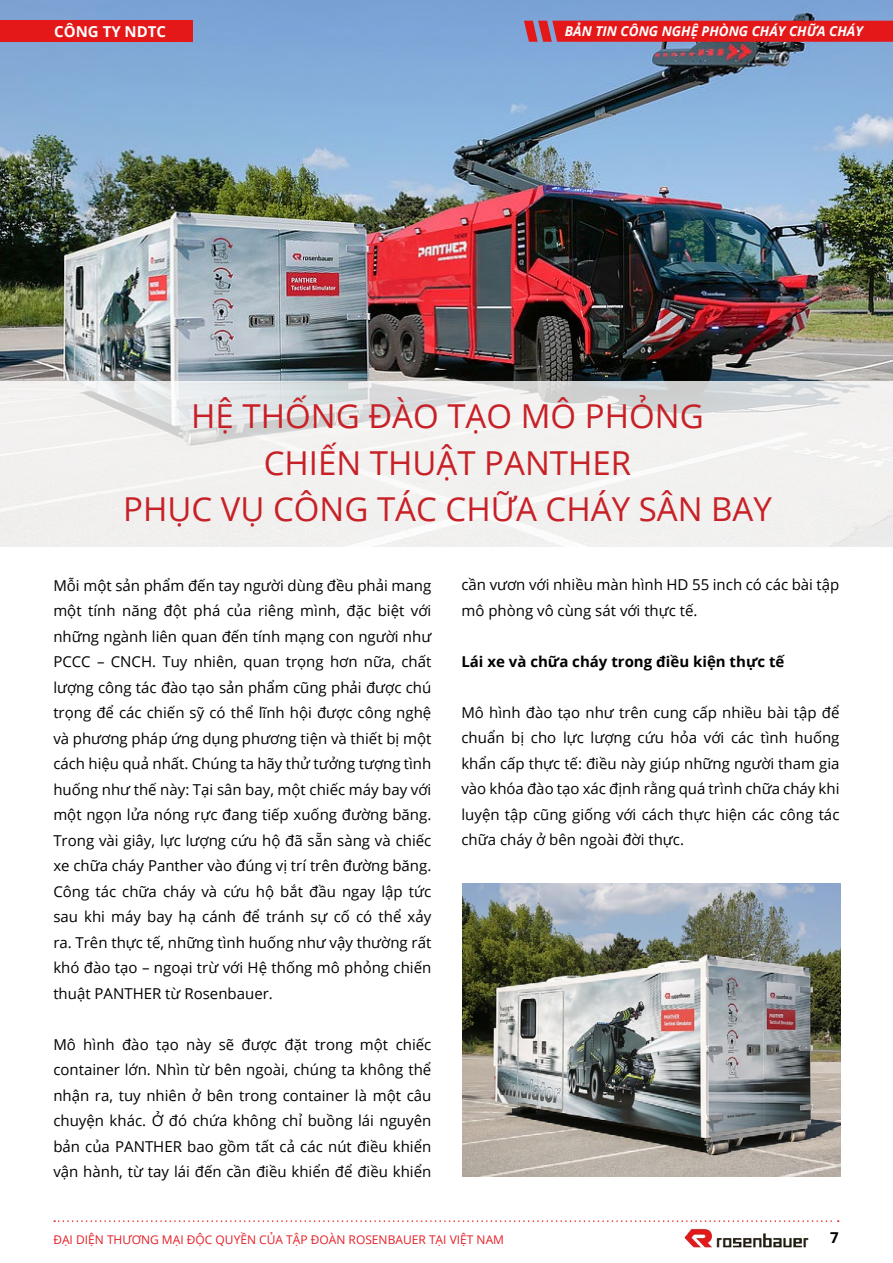
<style>
.page{position:relative;width:893px;height:1263px;background:#fff}
.page>*{position:absolute;margin:0;border:0;box-sizing:border-box;transform-origin:0 0}
.t1{font:33px/46.5px "Open Sans";color:#c72127;text-align:center}
.t2{font:15px/25.5px "Open Sans";color:#000;text-align:justify}
.t3{font:700 15px "Open Sans";color:#000}
.t4{font:700 15px "Open Sans";color:#fff}
.t5{font:700 15px "Open Sans";color:#000101}
.t6{font:italic 700 13.5px "Open Sans";color:#fff}
.t7{font:12px "Open Sans";color:#e41f26}
</style>
<div class="page">
<img style="left:0;top:0;width:893px;height:381px">
<svg style="left:0;top:381px;width:893px;height:165px;fill:#f1f1f0"></svg>
<img style="left:463px;top:884px;width:378px;height:293px">
<svg style="left:54px;top:1220px;width:785px;height:2px"></svg>
<img style="left:684px;top:1228px;width:125px;height:20px">
<svg style="left:524px;top:21px;width:369px;height:21px;background:#df1e21"></svg>
<div style="left:0;top:21px;width:192px;height:21px;background:#e41819"></div>
<p class="t4" style="left:54px;top:21px;width:113px">Công Ty N DTC</p>
<p class="t6" style="left:565px;top:22px;width:300px">BẢN TIN CÔNG NGHỆ PHÒNG CHÁY CHỮA CHÁY</p>
<h1 class="t1" style="left:123px;top:392px;width:650px">HỆ THỐNG ĐÀO TẠO MÔ PHỎNG<br>CHIẾN THUẬT PANTHER<br>PHỤ C VỤ CÔNG TÁC CHỮA CHÁY SÂN BAY</h1>
<p class="t2" style="left:53px;top:572px;width:380px">Mỗi một sản phẩm đến tay người dùng đều phải mang một tính năng đột phá của riêng mình, đặc biệt với những ngành liên quan đến tính mạng con người như PCCC – CNCH. Tuy nhiên, quan trọng hơn nữa, chất lượng công tác đào tạo sản phẩm cũng phải được chú trọng để các chiến sỹ có thể lĩnh hội được công nghệ và phương pháp ứng dụng phương tiện và thiết bị một cách hiệu quả nhất. Chúng ta hãy thử tưởng tượng tình huống như thế này: Tại sân bay, một chiếc máy bay với một ngọn lửa nóng rực đang tiếp xuống đường băng.<br>Trong vài giây, lực lượng cứu hộ đã sẵn sàng và chiếc xe chữa cháy Panther vào đúng vị trí trên đường băng.<br>Công tác chữa cháy và cứu hộ bắt đầu ngay lập tức sau khi máy bay hạ cánh để tránh sự cố có thể xảy ra. Trên thực tế, những tình huống như vậy thường rất khó đào tạo – ngoại trừ với Hệ thống mô phỏng chiến thuật PANTHER từ Rosenbauer.</p>
<p class="t2" style="left:53px;top:1031px;width:380px">Mô hình đào tạo này sẽ được đặt trong một chiếc container lớn. Nhìn từ bên ngoài, chúng ta không thể nhận ra, tuy nhiên ở bên trong container là một câu chuyện khác. Ở đó chứa không chỉ buồng lái nguyên bản của PANTHER bao gồm tất cả các nút điều khiển vận hành, từ tay lái đến cần điều khiển để điều khiển</p>
<p class="t2" style="left:461px;top:572px;width:380px">cần vươn với nhiều màn hình HD 55 inch có các bài tập mô phòng vô cùng sát với thực tế.</p>
<p class="t3" style="left:461px;top:651px;width:324px">Lái xe và chữa cháy trong điều kiện thực tế</p>
<p class="t2" style="left:461px;top:699px;width:380px">Mô hình đào tạo như trên cung cấp nhiều bài tập để chuẩn bị cho lực lượng cứu hỏa với các tình huống khẩn cấp thực tế: điều này giúp những người tham gia vào khóa đào tạo xác định rằng quá trình chữa cháy khi luyện tập cũng giống với cách thực hiện các công tác chữa cháy ở bên ngoài đời thực.</p>
<p class="t7" style="left:53px;top:1231px;width:452px">Đại diện Thương mại độc quyền của tập đoàn Rosenbauer tại Việt Nam</p>
<p class="t5" style="left:830px;top:1227px;width:10px">7</p>
</div>
